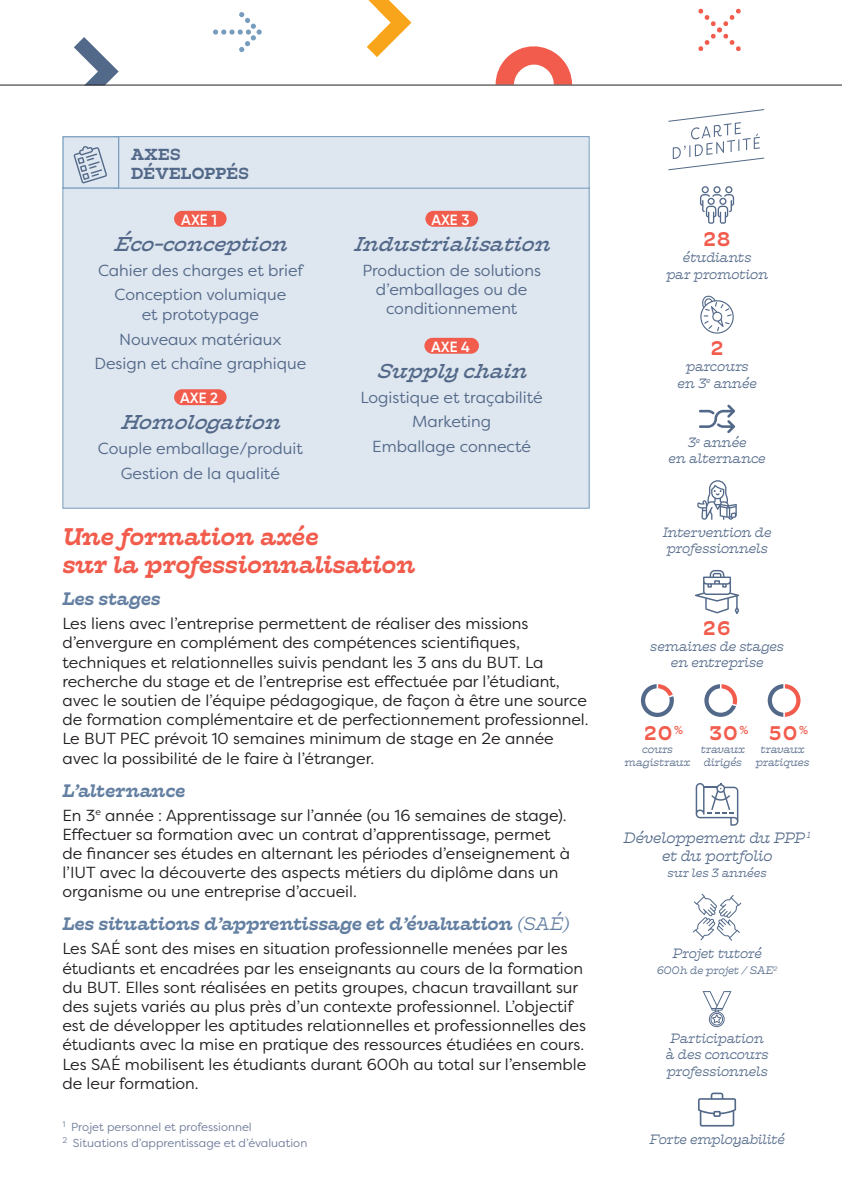
<style>
.page{position:relative;width:842px;height:1191px;background:#fff}
.page>*{position:absolute;margin:0;border:0;box-sizing:border-box;transform-origin:0 0}
.t1{font:italic 500 24px/28px "Hatch";letter-spacing:-.005em;color:#f15c4d}
.t2{font:italic 20px "Hatch";color:#536989;scale:1.04 1}
.t3{font:500 19.8px "Hatch";letter-spacing:.075em;color:#f15c4d}
.t4{font:italic 500 18px "Hatch";letter-spacing:-.005em;color:#637fa1}
.t5{font:16px/19.2px "Filson Pro";color:#231f20}
.t6{font:16px/24.8px "Filson Pro";color:#536989;text-align:center}
.t7{font:500 16px/19.2px "Hatch";letter-spacing:.015em;color:#536989}
.t8{font:italic 300 15px/18px "Hatch";color:#536989;text-align:center}
.t9{font:600 14.8px "Gilroy";color:#fff}
.t10{font:italic 300 13.4px/16.2px "Hatch";color:#536989;text-align:center}
.t11{font:italic 300 12px "Hatch";color:#536989}
.t12{font:11.6px "Filson Pro";color:#707d9a}
.t13{font:italic 300 10.8px/13px "Hatch";color:#536989;text-align:center}
.t14{font:8.2px "Filson Pro";color:#707d9a}
.s1{font-weight:300}
</style>
<div class="page">
<svg style="left:74px;top:37px;width:45px;height:48px"></svg>
<svg style="left:698px;top:9px;width:43px;height:42px"></svg>
<svg style="left:213px;top:12px;width:49px;height:40px"></svg>
<svg style="left:496px;top:46px;width:76px;height:39px"></svg>
<svg style="left:367px;top:0;width:44px;height:57px"></svg>
<hr style="left:0;top:85px;width:842px;height:1px;background:#231f20">
<div style="left:63px;top:188px;width:526px;height:320px;background:#dee6ef"></div>
<div style="left:174px;top:211px;width:53px;height:16px;background:#f15c4d;border-radius:8px"></div>
<div style="left:174px;top:389px;width:53px;height:16px;background:#f15c4d;border-radius:8px"></div>
<div style="left:425px;top:211px;width:53px;height:16px;background:#f15c4d;border-radius:8px"></div>
<div style="left:424px;top:338px;width:55px;height:16px;background:#f15c4d;border-radius:8px"></div>
<div style="left:114px;top:137px;width:475px;height:51px;background:#dee6ef"></div>
<div style="left:113px;top:136px;width:477px;height:53px;border:1px solid #779cbd"></div>
<div style="left:62px;top:136px;width:57px;height:53px;background:#dee6ef;border:1px solid #779cbd"></div>
<svg style="left:73px;top:146px;width:34px;height:38px"></svg>
<svg style="left:668px;top:109px;width:97px;height:62px"></svg>
<svg style="left:700px;top:295px;width:34px;height:39px"></svg>
<svg style="left:693px;top:893px;width:48px;height:48px"></svg>
<svg style="left:695px;top:570px;width:44px;height:44px"></svg>
<svg style="left:702px;top:991px;width:29px;height:36px"></svg>
<svg style="left:641px;top:684px;width:33px;height:33px"></svg>
<svg style="left:768px;top:684px;width:32px;height:33px"></svg>
<svg style="left:704px;top:684px;width:33px;height:33px"></svg>
<svg style="left:700px;top:186px;width:34px;height:38px"></svg>
<svg style="left:697px;top:480px;width:40px;height:40px"></svg>
<svg style="left:698px;top:1092px;width:38px;height:34px"></svg>
<svg style="left:699px;top:404px;width:36px;height:29px"></svg>
<svg style="left:696px;top:783px;width:42px;height:42px"></svg>
<p class="t7" style="left:131px;top:144px;width:119px">AXES<br>DÉVELOPPÉS</p>
<p class="t9" style="left:181px;top:210px;width:37px">AXE 1</p>
<p class="t2" style="left:114px;top:230px;width:173px">Éco-conception</p>
<p class="t6" style="left:98px;top:257px;width:207px">Cahier des charges et brief<br>Conception volumique</p>
<p class="t6" style="left:94px;top:301px;width:213px">et prototypage<br>Nouveaux matériaux<br>Design et chaîne graphique</p>
<p class="t9" style="left:180px;top:389px;width:39px">AXE 2</p>
<p class="t2" style="left:121px;top:409px;width:160px">Homologation</p>
<p class="t6" style="left:98px;top:435px;width:206px">Couple emballage/produit<br>Gestion de la qualité</p>
<p class="t9" style="left:431px;top:210px;width:40px">AXE 3</p>
<p class="t2" style="left:354px;top:230px;width:195px">Industrialisation</p>
<p class="t6" style="left:362px;top:260px;width:180px;line-height:19.2px">Production de solutions d’emballages ou de conditionnement</p>
<p class="t9" style="left:431px;top:337px;width:40px">AXE 4</p>
<p class="t2" style="left:377px;top:357px;width:151px">Supply chain</p>
<p class="t6" style="left:360px;top:384px;width:184px">Logistique et traçabilité<br>Marketing<br>Emballage connecté</p>
<h1 class="t1" style="left:62px;top:523px;width:354px">Une formation axée<br>sur la professionnalisation</h1>
<p class="t4" style="left:62px;top:587px;width:99px">Les stages</p>
<p class="t5" style="left:62px;top:613px;width:528px">Les liens avec l’entreprise permettent de réaliser des missions d’envergure en complément des compétences scientifiques, techniques et relationnelles suivis pendant les 3 ans du BUT. La recherche du stage et de l’entreprise est effectuée par l’étudiant, avec le soutien de l’équipe pédagogique, de façon à être une source de formation complémentaire et de perfectionnement professionnel.<br>Le BUT PEC prévoit 10 semaines minimum de stage en 2e année avec la possibilité de le faire à l’étranger.</p>
<p class="t4" style="left:62px;top:778px;width:124px">L’alternance</p>
<p class="t5" style="left:62px;top:805px;width:509px">En 3<sup>e</sup> année : Apprentissage sur l’année (ou 16 semaines de stage).<br>Effectuer sa formation avec un contrat d’apprentissage, permet de financer ses études en alternant les périodes d’enseignement à l’IUT avec la découverte des aspects métiers du diplôme dans un organisme ou une entreprise d’accueil.</p>
<p class="t4" style="left:62px;top:912px;width:509px">Les situations d’apprentissage et d’évaluation <span class="s1">(SAÉ)</span></p>
<p class="t5" style="left:62px;top:938px;width:525px">Les SAÉ sont des mises en situation professionnelle menées par les étudiants et encadrées par les enseignants au cours de la formation du BUT. Elles sont réalisées en petits groupes, chacun travaillant sur des sujets variés au plus près d’un contexte professionnel. L’objectif est de développer les aptitudes relationnelles et professionnelles des étudiants avec la mise en pratique des ressources étudiées en cours.<br>Les SAÉ mobilisent les étudiants durant 600h au total sur l’ensemble de leur formation.</p>
<p class="t14" style="left:62px;top:1118px;width:4px">1</p>
<p class="t12" style="left:71px;top:1119px;width:182px">Projet personnel et professionnel</p>
<p class="t14" style="left:62px;top:1134px;width:6px">2</p>
<p class="t12" style="left:73px;top:1135px;width:236px">Situations d’apprentissage et d’évaluation</p>
<p class="t3" style="left:704px;top:226px;width:28px">28</p>
<p class="t10" style="left:666px;top:249px;width:104px">étudiants<br>par promotion</p>
<p class="t3" style="left:711px;top:335px;width:13px">2</p>
<p class="t10" style="left:677px;top:358px;width:81px">parcours en 3<sup>e</sup> année</p>
<p class="t10" style="left:669px;top:434px;width:98px">3<sup>e</sup> année<br>en alternance</p>
<p class="t10" style="left:663px;top:524px;width:110px;text-align:left">Intervention de professionnels</p>
<p class="t3" style="left:704px;top:614px;width:28px">26</p>
<p class="t10" style="left:650px;top:638px;width:135px">semaines de stages en entreprise</p>
<p class="t3" style="left:644px;top:720px;width:40px">20<sup>%</sup></p>
<p class="t13" style="left:624px;top:742px;width:67px">cours magistraux</p>
<p class="t3" style="left:710px;top:720px;width:40px">30<sup>%</sup></p>
<p class="t13" style="left:701px;top:742px;width:46px;text-align:left">travaux dirigés</p>
<p class="t3" style="left:769px;top:720px;width:40px">50<sup>%</sup></p>
<p class="t13" style="left:755px;top:742px;width:55px">travaux pratiques</p>
<p class="t8" style="left:624px;top:828px;width:188px">Développement du PPP <sup>1 </sup>et du portfolio</p>
<p class="t11" style="left:668px;top:864px;width:100px">sur les 3 années</p>
<p class="t10" style="left:672px;top:945px;width:91px">Projet tutoré</p>
<p class="t13" style="left:657px;top:963px;width:122px">600h de projet / SAE<sup>2</sup></p>
<p class="t10" style="left:666px;top:1030px;width:104px">Participation à des concours professionnels</p>
<p class="t10" style="left:649px;top:1131px;width:136px">Forte employabilité</p>
</div>
